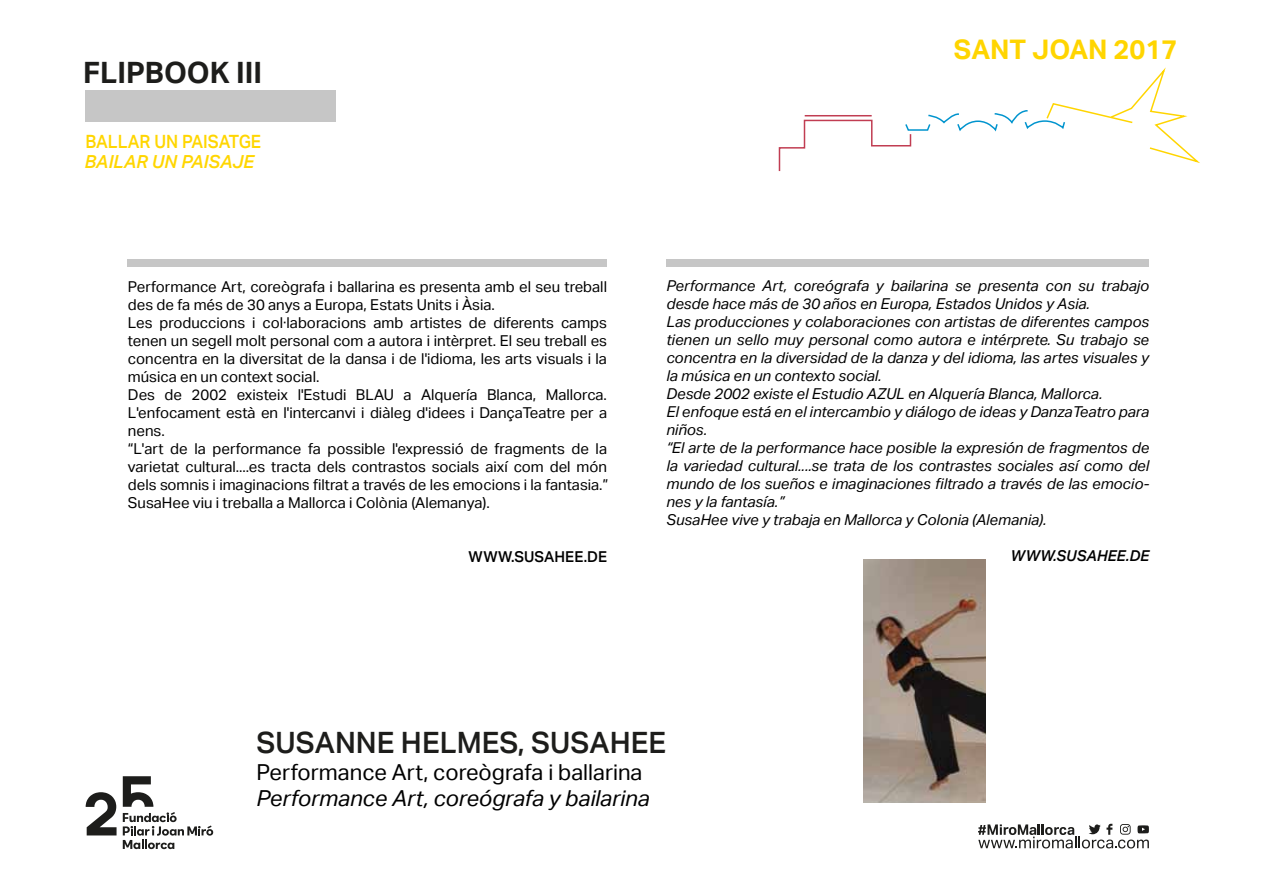
<style>
.page{position:relative;width:1263px;height:893px;background:#fff}
.page>*{position:absolute;margin:0;border:0;box-sizing:border-box;transform-origin:0 0}
.t1{font:500 29.4px "Aktiv Grotesk";color:#1d1d1b}
.t2{font:700 29.4px "Aktiv Grotesk";color:#1d1d1b}
.t3{font:700 27px "Aktiv Grotesk";color:#ffd500}
.t4{font:22.05px "Aktiv Grotesk";color:#000}
.t5{font:italic 22.05px "Aktiv Grotesk";color:#000}
.t6{font:500 18.3px "Aktiv Grotesk";color:#ffd600;scale:.93 1}
.t7{font:italic 500 18px "Aktiv Grotesk";color:#ffd600}
.t8{font:italic 15px/18px "Aktiv Grotesk";color:#000}
.t9{font:15px/18px "Aktiv Grotesk";color:#000}
.t10{font:500 15px "Aktiv Grotesk";color:#000}
.t11{font:italic 500 15px "Aktiv Grotesk";color:#000}
</style>
<div class="page">
<svg style="left:86px;top:792px;width:31px;height:43px"></svg>
<svg style="left:123px;top:776px;width:90px;height:73px"></svg>
<img style="left:863px;top:559px;width:122px;height:244px">
<svg style="left:778px;top:67px;width:422px;height:105px"></svg>
<div style="left:128px;top:259px;width:479px;height:8px;background:#c6c6c6"></div>
<div style="left:666px;top:259px;width:483px;height:8px;background:#c6c6c6"></div>
<svg style="left:978px;top:824px;width:171px;height:24px"></svg>
<div style="left:85px;top:90px;width:251px;height:31px;background:#c6c6c6"></div>
<h1 class="t2" style="left:83px;top:56px;width:181px">FLIPBOOK III</h1>
<p class="t6" style="left:85px;top:131px;width:190px">BALLAR UN PAISATGE</p>
<p class="t7" style="left:85px;top:151px;width:171px">BAILAR UN PAISAJE</p>
<p class="t9" style="left:128px;top:278px;width:482px">Performance Art, coreògrafa i ballarina es presenta amb el seu treball des de fa més de 30 anys a Europa, Estats Units i Àsia.<br>Les produccions i col·laboracions amb artistes de diferents camps tenen un segell molt personal com a autora i intèrpret. El seu treball es concentra en la diversitat de la dansa i de l'idioma, les arts visuals i la música en un context social.<br>Des de 2002 existeix l'Estudi BLAU a Alquería Blanca, Mallorca.<br>L'enfocament està en l'intercanvi i diàleg d'idees i DançaTeatre per a nens.<br>“L'art de la performance fa possible l'expressió de fragments de la varietat cultural....es tracta dels contrastos socials així com del món dels somnis i imaginacions filtrat a través de les emocions i la fantasia.” SusaHee viu i treballa a Mallorca i Colònia (Alemanya).</p>
<p class="t10" style="left:469px;top:548px;width:140px">WWW.SUSAHEE.DE</p>
<h2 class="t3" style="left:954px;top:34px;width:225px">SANT JOAN 2017</h2>
<p class="t8" style="left:666px;top:277px;width:484px">Performance Art, coreógrafa y bailarina se presenta con su trabajo desde hace más de 30 años en Europa, Estados Unidos y Asia.<br>Las producciones y colaboraciones con artistas de diferentes campos tienen un sello muy personal como autora e intérprete. Su trabajo se concentra en la diversidad de la danza y del idioma, las artes visuales y la música en un contexto social.<br>Desde 2002 existe el Estudio AZUL en Alquería Blanca, Mallorca.<br>El enfoque está en el intercambio y diálogo de ideas y DanzaTeatro para niños.<br>“El arte de la performance hace posible la expresión de fragmentos de la variedad cultural....se trata de los contrastes sociales así como del mundo de los sueños e imaginaciones filtrado a través de las emocio&shy;nes y la fantasía.”<br>SusaHee vive y trabaja en Mallorca y Colonia (Alemania).</p>
<p class="t11" style="left:1010px;top:547px;width:140px">WWW.SUSAHEE.DE</p>
<h1 class="t1" style="left:256px;top:726px;width:411px">SUSANNE HELMES, SUSAHEE</h1>
<h3 class="t4" style="left:256px;top:759px;width:387px">Performance Art, coreògrafa i ballarina</h3>
<h3 class="t5" style="left:256px;top:785px;width:395px">Performance Art, coreógrafa y bailarina</h3>
</div>
